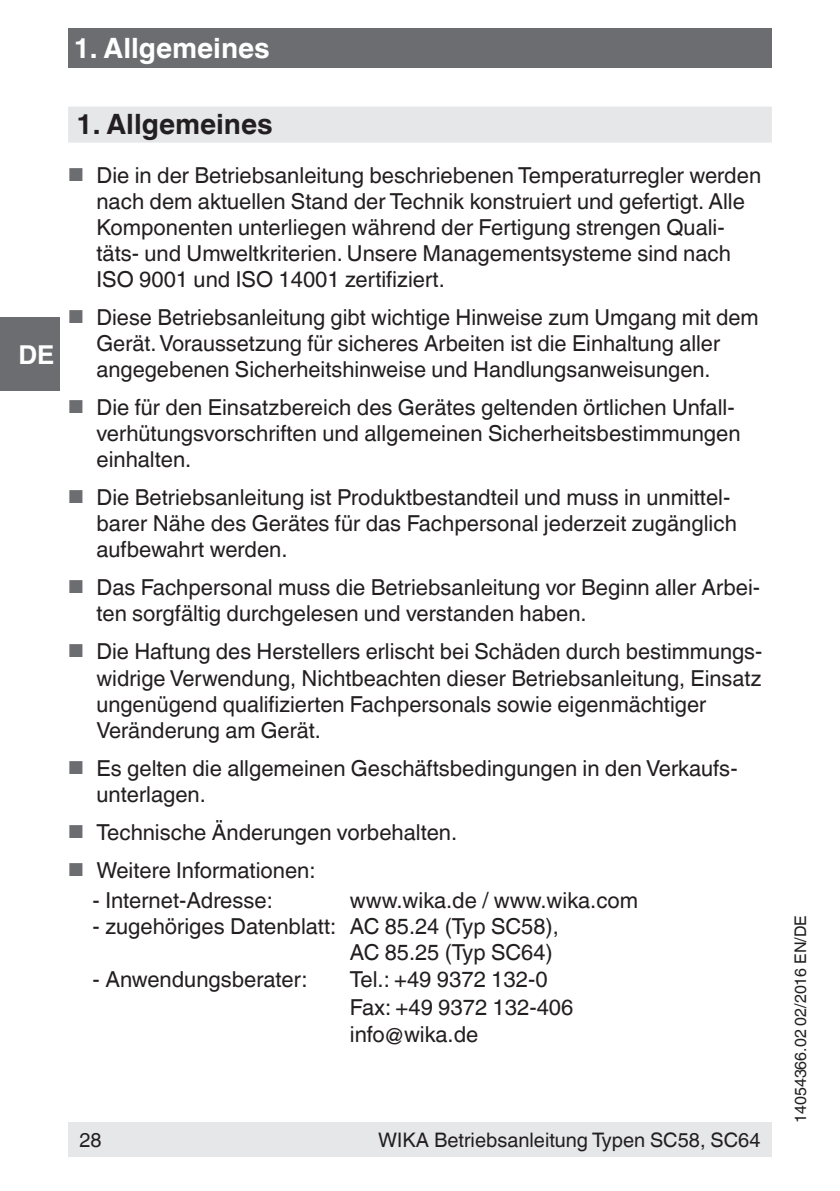
<style>
.page{position:relative;width:840px;height:1191px;background:#fff}
.page>*{position:absolute;margin:0;border:0;box-sizing:border-box;transform-origin:0 0}
.t1{font:700 28px "Helvetica World";color:#231f20}
.t2{font:700 28px "Helvetica World";color:#fff}
.t3{font:700 26px "Helvetica World";color:#fff}
.t4{font:22px/26px "Helvetica World";color:#231f20}
.t5{font:20px "Helvetica World";color:#231f20}
.t6{font:16px "Helvetica World";color:#231f20}
.s1{font-size:18.8px;color:#6c6d70}
</style>
<div class="page">
<div style="left:68px;top:1123px;width:703px;height:34px;background:#e6e7e9"></div>
<div style="left:68px;top:28px;width:703px;height:40px;background:#6c6d70"></div>
<div style="left:0;top:317px;width:60px;height:74px;background:#6c6d70"></div>
<div style="left:68px;top:107px;width:703px;height:36px;background:#e6e7e9"></div>
<p class="t2" style="left:74px;top:32px;width:197px">1. Allgemeines</p>
<p class="t3" style="left:18px;top:339px;width:38px">DE</p>
<p class="t1" style="left:77px;top:107px;width:197px">1. Allgemeines</p>
<p class="t4" style="left:96px;top:163px;width:665px;text-indent:-28px"><span class="s1">■</span> Die in der Betriebsanleitung beschriebenen Temperaturregler werden nach dem aktuellen Stand der Technik konstruiert und gefertigt. Alle Komponenten unterliegen während der Fertigung strengen Quali&shy;täts- und Umweltkriterien. Unsere Managementsysteme sind nach ISO 9001 und ISO 14001 zertifiziert.</p>
<p class="t4" style="left:96px;top:305px;width:663px;text-indent:-28px"><span class="s1">■</span> Diese Betriebsanleitung gibt wichtige Hinweise zum Umgang mit dem<br>Gerät. Voraussetzung für sicheres Arbeiten ist die Einhaltung aller angegebenen Sicherheitshinweise und Handlungsanweisungen.</p>
<p class="t4" style="left:96px;top:395px;width:645px;text-indent:-28px"><span class="s1">■</span> Die für den Einsatzbereich des Gerätes geltenden örtlichen Unfall&shy;verhütungsvorschriften und allgemeinen Sicherheitsbestimmungen einhalten.</p>
<p class="t4" style="left:96px;top:485px;width:641px;text-indent:-28px"><span class="s1">■</span> Die Betriebsanleitung ist Produktbestandteil und muss in unmittel&shy;barer Nähe des Gerätes für das Fachpersonal jederzeit zugänglich aufbewahrt werden.</p>
<p class="t4" style="left:96px;top:575px;width:665px;text-indent:-28px"><span class="s1">■</span> Das Fachpersonal muss die Betriebsanleitung vor Beginn aller Arbei&shy;ten sorgfältig durchgelesen und verstanden haben.</p>
<p class="t4" style="left:96px;top:639px;width:667px;text-indent:-28px"><span class="s1">■</span> Die Haftung des Herstellers erlischt bei Schäden durch bestimmungs&shy;widrige Verwendung, Nichtbeachten dieser Betriebsanleitung, Einsatz ungenügend qualifizierten Fachpersonals sowie eigenmächtiger Veränderung am Gerät.</p>
<p class="t4" style="left:96px;top:755px;width:642px;text-indent:-28px"><span class="s1">■</span> Es gelten die allgemeinen Geschäftsbedingungen in den Verkaufs&shy;unterlagen.</p>
<p class="t4" style="left:68px;top:819px;width:390px"><span class="s1">■</span> Technische Änderungen vorbehalten.</p>
<p class="t4" style="left:68px;top:857px;width:249px"><span class="s1">■</span> Weitere Informationen:</p>
<p class="t4" style="left:93px;top:887px;width:182px">- Internet-Adresse:</p>
<p class="t4" style="left:350px;top:887px;width:289px">www.wika.de / www.wika.com</p>
<p class="t4" style="left:93px;top:914px;width:467px;text-align:right">- zugehöriges Datenblatt: AC 85.24 (Typ SC58),<br>AC 85.25 (Typ SC64)</p>
<p class="t4" style="left:93px;top:966px;width:216px">- Anwendungsberater:</p>
<p class="t4" style="left:350px;top:966px;width:225px;line-height:27.2px">Tel.: +49 9372 132-0<br>Fax: +49 9372 132-406 info@wika.de</p>
<p class="t5" style="left:79px;top:1128px;width:24px">28</p>
<p class="t5" style="left:378px;top:1128px;width:383px">WIKA Betriebsanleitung Typen SC58, SC64</p>
<p class="t6" style="left:790px;top:1123px;width:209px;rotate:-90deg">14054366.02 02/2016 EN/DE</p>
</div>
